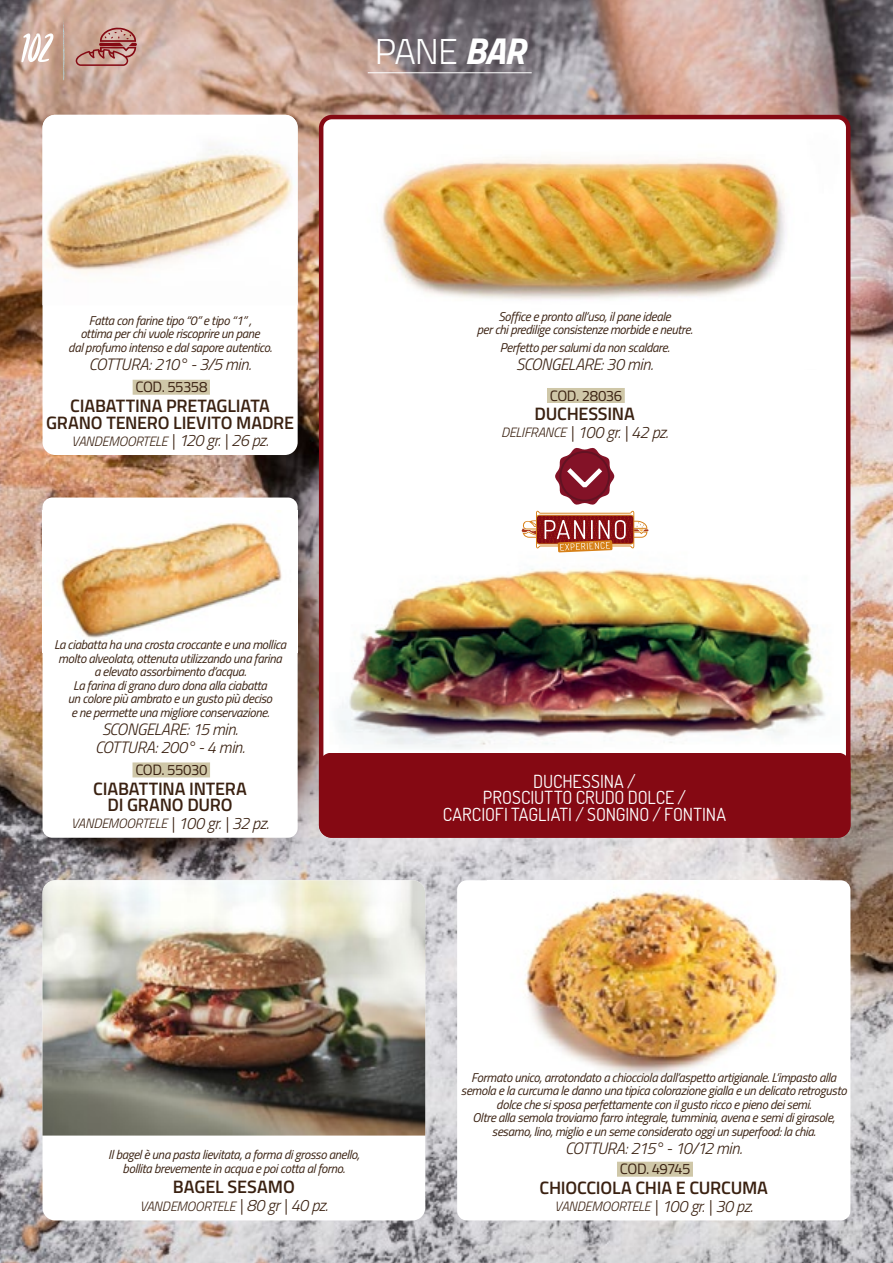
<style>
.page{position:relative;width:893px;height:1263px;background:#fff}
.page>*{position:absolute;margin:0;border:0;box-sizing:border-box;transform-origin:0 0}
.t1{font:60px "Cheddar Jack";color:#fff}
.t2{font:300 36px "Titillium Web";color:#fff}
.t3{font:600 18px/16.5px "Titillium Web";letter-spacing:-.01em;color:#3a2111;text-align:center}
.t4{font:200 18px/16.5px "Dosis";color:#fff;text-align:center}
.t5{font:italic 300 16.5px/18px "Titillium Web";letter-spacing:-.025em;color:#3a2111;text-align:center}
.t6{font:15px "Titillium Web";letter-spacing:-.035em;color:#3a2111}
.t7{font:italic 300 13.5px "Titillium Web";letter-spacing:-.02em;color:#3a2111}
.t8{font:italic 12.75px/13.5px "Titillium Web";letter-spacing:-.025em;color:#3a2111;text-align:center}
.s1{font-weight:700;font-style:italic;font-size:37.5px}
.s2{font-size:16.5px}
.s3{font-size:13.5px}
</style>
<div class="page">
<img style="left:0;top:0;width:893px;height:1263px">
<div style="left:43px;top:880px;width:382px;height:340px;background:#fff;border-radius:13px"></div>
<img style="left:43px;top:880px;width:382px;height:255px">
<div style="left:43px;top:497px;width:255px;height:341px;background:#fff;border-radius:10px"></div>
<img style="left:59px;top:510px;width:223px;height:128px">
<div style="left:43px;top:115px;width:255px;height:340px;background:#fff;border-radius:13px"></div>
<img style="left:43px;top:115px;width:255px;height:190px">
<div style="left:457px;top:880px;width:393px;height:340px;background:#fff;border-radius:10px"></div>
<img style="left:523px;top:890px;width:257px;height:186px">
<div style="left:321px;top:117px;width:527px;height:718px;background:#fff;border-radius:11px"></div>
<div style="left:319px;top:115px;width:531px;height:723px;border:4px solid #850913;border-radius:11px"></div>
<img style="left:381px;top:157px;width:405px;height:143px">
<div style="left:319px;top:753px;width:531px;height:85px;background:#850913;border-radius:13px"></div>
<img style="left:338px;top:475px;width:487px;height:274px">
<svg style="left:521px;top:511px;width:127px;height:41px"></svg>
<svg style="left:555px;top:448px;width:59px;height:57px"></svg>
<div style="left:547px;top:388px;width:78px;height:15px;background:#cfc7a8"></div>
<hr style="left:368px;top:72px;width:164px;height:1px;background:#fff">
<div style="left:133px;top:380px;width:77px;height:15px;background:#cfc7a8"></div>
<div style="left:617px;top:1162px;width:76px;height:15px;background:#cfc7a8"></div>
<div style="left:133px;top:762px;width:77px;height:15px;background:#cfc7a8"></div>
<svg style="left:63px;top:13px;width:2px;height:69px"></svg>
<svg style="left:76px;top:28px;width:61px;height:38px;background:#bc847b"></svg>
<h1 class="t1" style="left:22px;top:13px;width:34px">102</h1>
<h2 class="t2" style="left:375px;top:25px;width:152px">PANE <span class="s1">BAR</span></h2>
<p class="t8" style="left:68px;top:313px;width:205px">Fatta con farine tipo “0” e tipo “1” ,<br>ottima per chi vuole riscoprire un pane<br>dal profumo intenso e dal sapore autentico.</p>
<p class="t5" style="left:89px;top:354px;width:164px">COTTURA: 210° - 3/5 min.</p>
<p class="t6" style="left:135px;top:376px;width:74px">COD. 55358</p>
<h3 class="t3" style="left:46px;top:396px;width:249px">CIABATTINA PRETAGLIATA<br>GRANO TENERO LIEVITO MADRE</h3>
<p class="t7" style="left:72px;top:431px;width:198px">VANDEMOORTELE <span class="s2">| 120 gr. | 26 pz.</span></p>
<p class="t8" style="left:54px;top:637px;width:234px">La ciabatta ha una crosta croccante e una mollica molto alveolata, ottenuta utilizzando una farina a elevato assorbimento d’acqua.<br>La farina di grano duro dona alla ciabatta<br>un colore più ambrato e un gusto più deciso<br>e ne permette una migliore conservazione.</p>
<p class="t5" style="left:95px;top:719px;width:151px">SCONGELARE: 15 min.<br>COTTURA: 200° - 4 min.</p>
<p class="t6" style="left:135px;top:759px;width:74px">COD. 55030</p>
<h3 class="t3" style="left:93px;top:779px;width:155px">CIABATTINA INTERA<br>DI GRANO DURO</h3>
<p class="t7" style="left:71px;top:814px;width:199px">VANDEMOORTELE <span class="s2">| 100 gr. | 32 pz.</span></p>
<p class="t8" style="left:477px;top:309px;width:217px">Soffice e pronto all’uso, il pane ideale<br>per chi predilige consistenze morbide e neutre.</p>
<p class="t8" style="left:500px;top:340px;width:171px">Perfetto per salumi da non scaldare.</p>
<p class="t5" style="left:516px;top:354px;width:139px">SCONGELARE: 30 min.</p>
<p class="t6" style="left:550px;top:384px;width:74px">COD. 28036</p>
<h3 class="t3" style="left:535px;top:405px;width:102px">DUCHESSINA</h3>
<p class="t5" style="left:501px;top:423px;width:169px"><span class="s3">DELIFRANCE</span> | 100 gr. | 42 pz.</p>
<h3 class="t4" style="left:443px;top:772px;width:285px">DUCHESSINA /<br>PROSCIUTTO CRUDO DOLCE /<br>CARCIOFI TAGLIATI / SONGINO / FONTINA</h3>
<p class="t8" style="left:108px;top:1147px;width:253px">Il bagel è una pasta lievitata, a forma di grosso anello, bollita brevemente in acqua e poi cotta al forno.</p>
<h3 class="t3" style="left:173px;top:1178px;width:123px">BAGEL SESAMO</h3>
<p class="t7" style="left:140px;top:1196px;width:190px">VANDEMOORTELE <span class="s2">| 80 gr | 40 pz.</span></p>
<p class="t8" style="left:461px;top:1070px;width:387px">Formato unico, arrotondato a chiocciola dall’aspetto artigianale. L’impasto alla semola e la curcuma le danno una tipica colorazione gialla e un delicato retrogusto dolce che si sposa perfettamente con il gusto ricco e pieno dei semi.<br>Oltre alla semola troviamo farro integrale, tumminia, avena e semi di girasole, sesamo, lino, miglio e un seme considerato oggi un superfood: la chia.</p>
<p class="t5" style="left:565px;top:1138px;width:179px">COTTURA: 215° - 10/12 min.</p>
<p class="t6" style="left:620px;top:1158px;width:72px">COD. 49745</p>
<h3 class="t3" style="left:540px;top:1178px;width:230px">CHIOCCIOLA CHIA E CURCUMA</h3>
<p class="t7" style="left:555px;top:1197px;width:200px">VANDEMOORTELE <span class="s2">| 100 gr. | 30 pz.</span></p>
</div>
